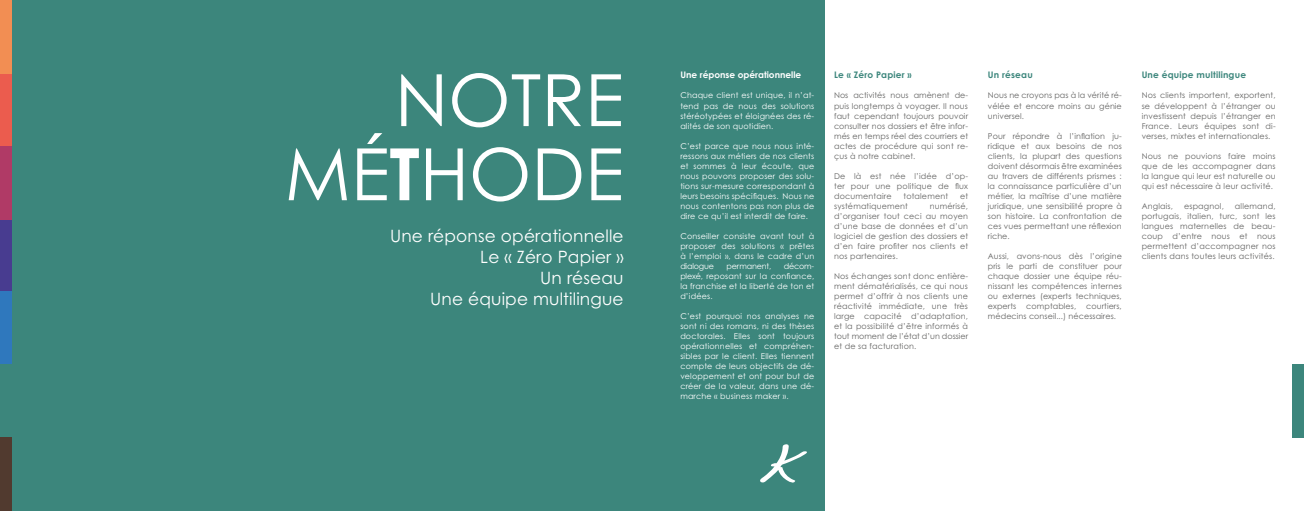
<style>
.page{position:relative;width:1304px;height:511px;background:#fff}
.page>*{position:absolute;margin:0;border:0;box-sizing:border-box;transform-origin:0 0}
.t1{font:72px/74px "Century Gothic Std";color:#fff;text-align:right}
.t2{font:17px/21px "Century Gothic Std";letter-spacing:.01em;color:#fff;text-align:right}
.t3{font:700 9px "Century Gothic Std";letter-spacing:.02em;color:#3c867c}
.t4{font:700 9px "Century Gothic Std";color:#fff}
.t5{font:8px/10px "Century Gothic Std";letter-spacing:.02em;color:#646463;text-align:justify}
.t6{font:8px/10px "Century Gothic Std";letter-spacing:.02em;color:#fff;text-align:justify}
.t7{font:8px "Century Gothic Std";letter-spacing:-.02em;color:#fff}
.s1{font-weight:700}
</style>
<div class="page">
<div style="left:0;top:0;width:824px;height:510px;background:#3c867c"></div>
<div style="left:0;top:73px;width:11px;height:73px;background:#eb5c4e"></div>
<div style="left:0;top:219px;width:11px;height:73px;background:#483c90"></div>
<div style="left:0;top:146px;width:11px;height:73px;background:#b03a66"></div>
<div style="left:0;top:292px;width:11px;height:72px;background:#2f78bd"></div>
<div style="left:1293px;top:364px;width:11px;height:73px;background:#3c867c"></div>
<div style="left:0;top:437px;width:11px;height:73px;background:#513a2f"></div>
<div style="left:0;top:0;width:11px;height:73px;background:#f28e53"></div>
<svg style="left:760px;top:444px;width:47px;height:39px"></svg>
<h1 class="t1" style="left:285px;top:62px;width:340px">NOTRE<br>MÉ<span class="s1">T</span>HODE</h1>
<h2 class="t2" style="left:390px;top:225px;width:235px">Une réponse opérationnelle<br>Le « Zéro Papier »<br>Un réseau<br>Une équipe multilingue</h2>
<p class="t4" style="left:680px;top:69px;width:122px">Une réponse opérationnelle</p>
<p class="t6" style="left:680px;top:90px;width:135px">Chaque client est unique, il n’at&shy;tend pas de nous des solutions stéréotypées et éloignées des ré&shy;alités de son quotidien.</p>
<p class="t6" style="left:680px;top:140px;width:135px">C’est parce que nous nous inté&shy;ressons aux métiers de nos clients et sommes à leur écoute, que nous pouvons proposer des solu&shy;tions sur-mesure correspondant à leurs besoins spécifiques. Nous ne nous contentons pas non plus de dire ce qu’il est interdit de faire.</p>
<p class="t6" style="left:680px;top:230px;width:135px">Conseiller consiste avant tout à proposer des solutions « prêtes à l’emploi », dans le cadre d’un dialogue</p>
<p class="t6" style="left:680px;top:260px;width:135px;text-indent:103px">décom&shy;plexé, reposant sur la confiance, la franchise et la liberté de ton et d’idées.</p>
<p class="t6" style="left:680px;top:310px;width:135px">C’est pourquoi nos analyses ne sont ni des romans, ni des thèses doctorales. Elles sont toujours opérationnelles et compréhen&shy;sibles par le client. Elles tiennent compte de leurs objectifs de dé&shy;veloppement et ont pour but de créer de la valeur, dans une dé&shy;marche « business maker ».</p>
<p class="t7" style="left:727px;top:261px;width:46px">permanent,</p>
<p class="t3" style="left:834px;top:69px;width:79px">Le « Zéro Papier »</p>
<p class="t5" style="left:834px;top:90px;width:135px">Nos activités nous amènent de&shy;puis longtemps à voyager. Il nous faut cependant toujours pouvoir consulter nos dossiers et être infor&shy;més en temps réel des courriers et actes de procédure qui sont re&shy;çus à notre cabinet.</p>
<p class="t5" style="left:834px;top:170px;width:135px">De là est née l’idée d’op&shy;ter pour une politique de flux documentaire</p>
<p class="t5" style="left:903px;top:190px;width:46px">totalement</p>
<p class="t5" style="left:960px;top:190px;width:10px">et</p>
<p class="t5" style="left:834px;top:200px;width:75px">systématiquement</p>
<p class="t5" style="left:834px;top:200px;width:135px;text-indent:96px">numérisé, d’organiser tout ceci au moyen d’une base de données et d’un logiciel de gestion des dossiers et d’en faire profiter nos clients et nos partenaires.</p>
<p class="t5" style="left:834px;top:270px;width:135px">Nos échanges sont donc entière&shy;ment dématérialisés, ce qui nous permet d’offrir à nos clients une réactivité immédiate, une très large capacité d’adaptation, et la possibilité d’être informés à tout moment de l’état d’un dossier et de sa facturation.</p>
<p class="t3" style="left:988px;top:69px;width:46px">Un réseau</p>
<p class="t5" style="left:988px;top:90px;width:135px">Nous ne croyons pas à la vérité ré&shy;vélée et encore moins au génie universel.</p>
<p class="t5" style="left:988px;top:130px;width:135px">Pour répondre à l’inflation ju&shy;ridique et aux besoins de nos clients, la plupart des questions doivent désormais être examinées au travers de différents prismes : la connaissance particulière d’un métier, la maîtrise d’une matière juridique, une sensibilité propre à son histoire. La confrontation de ces vues permettant une réflexion riche.</p>
<p class="t5" style="left:988px;top:250px;width:135px">Aussi, avons-nous dès l’origine pris le parti de constituer pour chaque dossier une équipe réu&shy;nissant les compétences internes ou externes (experts techniques, experts comptables, courtiers, médecins conseil...) nécessaires.</p>
<p class="t3" style="left:1142px;top:69px;width:106px">Une équipe multilingue</p>
<p class="t5" style="left:1142px;top:90px;width:135px">Nos clients importent, exportent, se développent à l’étranger ou investissent depuis l’étranger en France. Leurs équipes sont di&shy;verses, mixtes et internationales.</p>
<p class="t5" style="left:1142px;top:150px;width:135px">Nous ne pouvions faire moins que de les accompagner dans la langue qui leur est naturelle ou qui est nécessaire à leur activité.</p>
<p class="t5" style="left:1142px;top:200px;width:33px">Anglais,</p>
<p class="t5" style="left:1184px;top:200px;width:41px">espagnol,</p>
<p class="t5" style="left:1142px;top:200px;width:135px;text-indent:93px">allemand, portugais, italien, turc, sont les langues maternelles de beau&shy;coup d’entre nous et nous permettent d’accompagner nos clients dans toutes leurs activités.</p>
</div>
